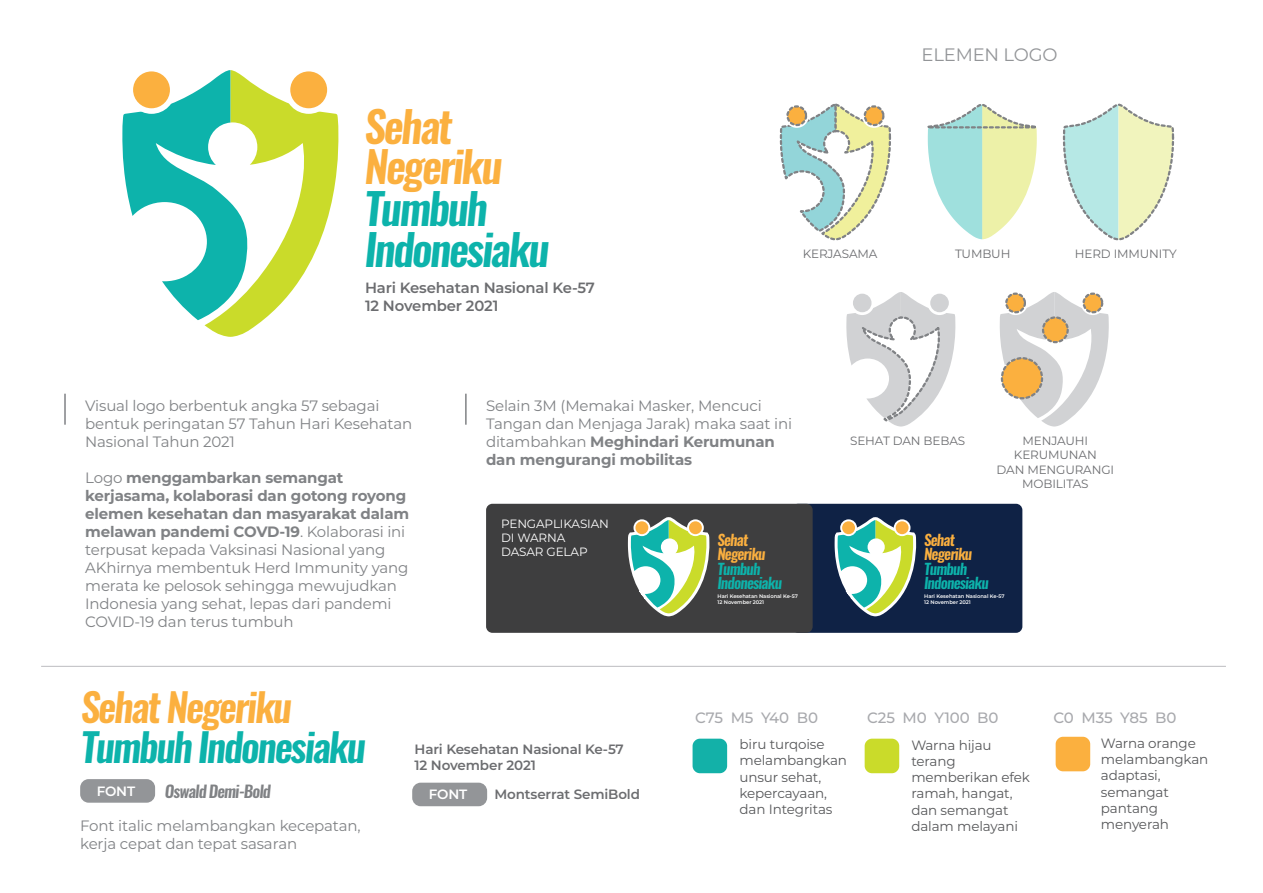
<style>
.page{position:relative;width:1263px;height:893px;background:#fff}
.page>*{position:absolute;margin:0;border:0;box-sizing:border-box;transform-origin:0 0}
.t1{font:italic 600 43.05px/40.3px "Oswald";letter-spacing:-.05em;color:#0db3ab}
.t2{font:italic 600 43.05px "Oswald";letter-spacing:-.05em;color:#fbb03f}
.t3{font:italic 600 39.15px "Oswald";letter-spacing:-.05em;color:#0db3ab}
.t4{font:italic 600 39.15px "Oswald";letter-spacing:-.05em;color:#fbb03f}
.t5{font:18px "Montserrat";letter-spacing:-.01em;color:#939598}
.t6{font:italic 600 16.5px "Oswald";letter-spacing:-.05em;color:#808285}
.t7{font:15px/18px "Montserrat";letter-spacing:-.01em;color:#808285}
.t8{font:italic 600 15px/14.1px "Oswald";letter-spacing:-.05em;color:#0db3ab}
.t9{font:500 15px "Montserrat";letter-spacing:-.01em;color:#a8a9ad}
.t10{font:italic 600 15px "Oswald";letter-spacing:-.05em;color:#fbb03f}
.t11{font:600 14.85px/17.9px "Montserrat";letter-spacing:-.01em;color:#6c6d70}
.t12{font:13.5px/16.2px "Montserrat";letter-spacing:-.01em;color:#57585a}
.t13{font:600 13.5px/16.2px "Montserrat";letter-spacing:-.01em;color:#6c6d70}
.t14{font:600 13.5px "Montserrat";letter-spacing:-.01em;color:#fff}
.t15{font:12px/14.4px "Montserrat";letter-spacing:-.01em;color:#6c6d70;text-align:center}
.t16{font:12px/14.4px "Montserrat";letter-spacing:-.01em;color:#fff}
.t17{font:600 5.25px/6.3px "Montserrat";letter-spacing:-.01em;color:#fff}
.s1{font-weight:700}
</style>
<div class="page">
<div style="left:792px;top:504px;width:230px;height:129px;background:#0f2245;border-radius:6px"></div>
<div style="left:486px;top:504px;width:327px;height:129px;background:#3e3e3f;border-radius:6px"></div>
<svg style="left:122px;top:70px;width:217px;height:267px"></svg>
<div style="left:128px;top:66px;width:47px;height:48px;background:#fff;border-radius:50%"></div>
<div style="left:133px;top:71px;width:37px;height:37px;background:#fbb03f;border-radius:50%"></div>
<div style="left:285px;top:66px;width:48px;height:48px;background:#fff;border-radius:50%"></div>
<div style="left:290px;top:71px;width:37px;height:37px;background:#fbb03f;border-radius:50%"></div>
<svg style="left:625px;top:503px;width:87px;height:114px"></svg>
<svg style="left:633px;top:519px;width:17px;height:17px"></svg>
<div style="left:635px;top:521px;width:13px;height:13px;background:#fbb03f;border-radius:50%"></div>
<svg style="left:687px;top:519px;width:17px;height:17px"></svg>
<div style="left:689px;top:521px;width:13px;height:13px;background:#fbb03f;border-radius:50%"></div>
<hr style="left:64px;top:394px;width:2px;height:31px;background:#808285">
<hr style="left:465px;top:394px;width:2px;height:31px;background:#808285">
<svg style="left:779px;top:103px;width:112px;height:138px"></svg>
<svg style="left:785px;top:104px;width:24px;height:24px"></svg>
<div style="left:787px;top:106px;width:19px;height:19px;background:#fbb03f;border-radius:50%"></div>
<div style="left:786px;top:105px;width:21px;height:21px;border:2px dashed #808285;border-radius:50%"></div>
<svg style="left:862px;top:104px;width:24px;height:24px"></svg>
<div style="left:865px;top:106px;width:18px;height:19px;background:#fbb03f;border-radius:50%"></div>
<div style="left:864px;top:105px;width:20px;height:21px;border:2px dashed #808285;border-radius:50%"></div>
<svg style="left:927px;top:104px;width:110px;height:135px"></svg>
<svg style="left:1062px;top:103px;width:113px;height:138px"></svg>
<svg style="left:831px;top:292px;width:135px;height:325px"></svg>
<svg style="left:999px;top:292px;width:110px;height:135px"></svg>
<svg style="left:1003px;top:291px;width:25px;height:24px"></svg>
<div style="left:1006px;top:294px;width:19px;height:18px;background:#fbb03f;border-radius:50%"></div>
<div style="left:1005px;top:293px;width:21px;height:20px;border:2px dashed #808285;border-radius:50%"></div>
<svg style="left:1081px;top:291px;width:24px;height:24px"></svg>
<div style="left:1083px;top:294px;width:19px;height:18px;background:#fbb03f;border-radius:50%"></div>
<div style="left:1082px;top:293px;width:21px;height:20px;border:2px dashed #808285;border-radius:50%"></div>
<div style="left:1002px;top:358px;width:40px;height:40px;background:#fbb03f;border-radius:50%"></div>
<div style="left:1001px;top:357px;width:42px;height:42px;border:2px dashed #808285;border-radius:50%"></div>
<div style="left:1043px;top:317px;width:25px;height:25px;background:#fbb03f;border-radius:50%"></div>
<div style="left:1042px;top:316px;width:27px;height:27px;border:2px dashed #808285;border-radius:50%"></div>
<div style="left:80px;top:779px;width:75px;height:24px;background:#939598;border-radius:9px"></div>
<div style="left:412px;top:783px;width:75px;height:23px;background:#939598;border-radius:9px"></div>
<div style="left:690px;top:736px;width:39px;height:39px;background:#13b1a8;border-radius:10px"></div>
<div style="left:688px;top:734px;width:44px;height:44px;border:4px solid #fff;border-radius:10px"></div>
<div style="left:862px;top:736px;width:39px;height:39px;background:#cadb2a;border-radius:10px"></div>
<div style="left:860px;top:734px;width:44px;height:44px;border:4px solid #fff;border-radius:10px"></div>
<div style="left:1053px;top:734px;width:39px;height:40px;background:#fbb03f;border-radius:10px"></div>
<div style="left:1051px;top:732px;width:44px;height:44px;border:4px solid #fff;border-radius:10px"></div>
<hr style="left:41px;top:666px;width:1185px;height:1px;background:#bcbdc0">
<h1 class="t2" style="left:364px;top:97px;width:90px">Sehat</h1>
<h1 class="t2" style="left:364px;top:137px;width:139px">Negeriku</h1>
<h1 class="t1" style="left:364px;top:190px;width:186px">Tumbuh<br>Indonesiaku</h1>
<p class="t11" style="left:365px;top:278px;width:231px">Hari Kesehatan Nasional Ke-57<br>12 November 2021</p>
<p class="t5" style="left:922px;top:42px;width:137px">ELEMEN LOGO</p>
<p class="t15" style="left:803px;top:246px;width:76px">KERJASAMA</p>
<p class="t15" style="left:955px;top:246px;width:57px">TUMBUH</p>
<p class="t15" style="left:1075px;top:246px;width:103px">HERD IMMUNITY</p>
<p class="t7" style="left:85px;top:396px;width:329px">Visual logo berbentuk angka 57 sebagai bentuk peringatan 57 Tahun Hari Kesehatan<br>Nasional Tahun 2021</p>
<p class="t7" style="left:85px;top:468px;width:325px">Logo <span class="s1">menggambarkan semangat kerjasama, kolaborasi dan gotong royong elemen kesehatan dan masyarakat dalam melawan pandemi COVD-19</span>. Kolaborasi ini terpusat kepada Vaksinasi Nasional yang AKhirnya membentuk Herd Immunity yang merata ke pelosok sehingga mewujudkan Indonesia yang sehat, lepas dari pandemi COVID-19 dan terus tumbuh</p>
<p class="t7" style="left:486px;top:396px;width:308px">Selain 3M (Memakai Masker, Mencuci Tangan dan Menjaga Jarak) maka saat ini ditambahkan <span class="s1">Meghindari Kerumunan dan mengurangi mobilitas</span></p>
<p class="t16" style="left:501px;top:516px;width:109px">PENGAPLIKASIAN<br>DI WARNA<br>DASAR GELAP</p>
<p class="t10" style="left:717px;top:530px;width:32px">Sehat</p>
<p class="t8" style="left:717px;top:562px;width:66px">Tumbuh<br>Indonesiaku</p>
<p class="t17" style="left:718px;top:593px;width:82px">Hari Kesehatan Nasional Ke-57<br>12 November 2021</p>
<p class="t10" style="left:717px;top:543px;width:50px">Negeriku</p>
<p class="t15" style="left:850px;top:433px;width:117px">SEHAT DAN BEBAS</p>
<p class="t15" style="left:996px;top:433px;width:119px">MENJAUHI<br>KERUMUNAN<br>DAN MENGURANGI<br>MOBILITAS</p>
<p class="t10" style="left:924px;top:530px;width:32px">Sehat</p>
<p class="t8" style="left:924px;top:562px;width:66px">Tumbuh<br>Indonesiaku</p>
<p class="t17" style="left:924px;top:593px;width:82px">Hari Kesehatan Nasional Ke-57<br>12 November 2021</p>
<p class="t10" style="left:924px;top:543px;width:50px">Negeriku</p>
<h2 class="t4" style="left:81px;top:680px;width:213px">Sehat Negeriku</h2>
<h2 class="t3" style="left:81px;top:720px;width:287px">Tumbuh Indonesiaku</h2>
<p class="t13" style="left:415px;top:740px;width:211px">Hari Kesehatan Nasional Ke-57<br>12 November 2021</p>
<p class="t14" style="left:97px;top:781px;width:40px">FONT</p>
<p class="t6" style="left:165px;top:780px;width:108px">Oswald Demi-Bold</p>
<p class="t14" style="left:429px;top:785px;width:40px">FONT</p>
<p class="t13" style="left:494px;top:786px;width:147px">Montserrat SemiBold</p>
<p class="t7" style="left:80px;top:816px;width:282px">Font italic melambangkan kecepatan, kerja cepat dan tepat sasaran</p>
<p class="t9" style="left:695px;top:707px;width:124px">C75 M5 Y40 B0</p>
<p class="t9" style="left:867px;top:707px;width:133px">C25 M0 Y100 B0</p>
<p class="t9" style="left:1053px;top:707px;width:124px">C0 M35 Y85 B0</p>
<p class="t12" style="left:739px;top:736px;width:109px">biru turqoise melambangkan unsur sehat, kepercayaan, dan Integritas</p>
<p class="t12" style="left:911px;top:736px;width:120px">Warna hijau terang memberikan efek ramah, hangat, dan semangat dalam melayani</p>
<p class="t12" style="left:1101px;top:735px;width:109px">Warna orange melambangkan adaptasi, semangat pantang menyerah</p>
</div>
